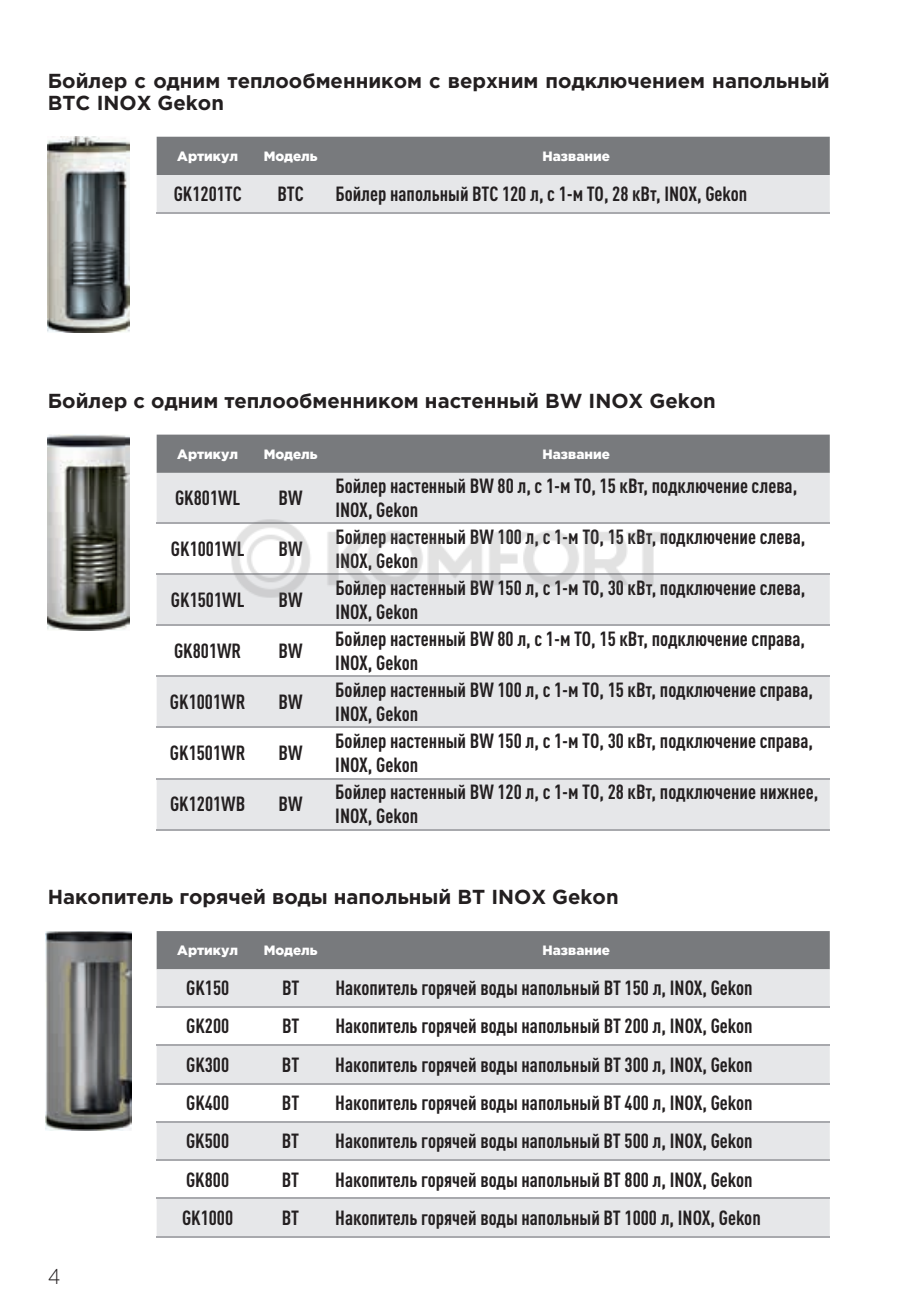
<style>
.page{position:relative;width:900px;height:1314px;background:#fff}
.page>*{position:absolute;margin:0;border:0;box-sizing:border-box;transform-origin:0 0}
.t1{font:300 21.38px "Gotham Pro";color:#231f20;scale:.9 1}
.t2{font:700 condensed 20.25px/24.3px "DIN Pro";color:#231f20}
.t3{font:700 20.25px/22.5px "Gotham Pro";color:#231f20}
.t4{font:900 13.5px "Gotham Pro";color:#fff}
</style>
<div class="page">
<img style="left:48px;top:136px;width:82px;height:196px">
<img style="left:48px;top:435px;width:82px;height:195px">
<img style="left:46px;top:931px;width:86px;height:199px">
<svg style="left:157px;top:137px;width:672px;height:75px;background:#aeafb2"></svg>
<hr style="left:157px;top:212px;width:102px;height:1px;background:#a8a9ad">
<hr style="left:259px;top:212px;width:63px;height:1px;background:#a8a9ad">
<hr style="left:322px;top:212px;width:507px;height:1px;background:#a8a9ad">
<div style="left:157px;top:435px;width:672px;height:38px;background:#787a7d"></div>
<svg style="left:157px;top:473px;width:672px;height:356px;fill:#e6e7e9"></svg>
<hr style="left:157px;top:523px;width:102px;height:1px;background:#a8a9ad">
<hr style="left:322px;top:523px;width:507px;height:1px;background:#a8a9ad">
<hr style="left:157px;top:574px;width:102px;height:1px;background:#a8a9ad">
<hr style="left:322px;top:574px;width:507px;height:1px;background:#a8a9ad">
<hr style="left:157px;top:625px;width:102px;height:1px;background:#a8a9ad">
<hr style="left:259px;top:625px;width:63px;height:1px;background:#a8a9ad">
<hr style="left:322px;top:625px;width:507px;height:1px;background:#a8a9ad">
<hr style="left:157px;top:676px;width:102px;height:1px;background:#a8a9ad">
<hr style="left:259px;top:676px;width:63px;height:1px;background:#a8a9ad">
<hr style="left:322px;top:676px;width:507px;height:1px;background:#a8a9ad">
<hr style="left:157px;top:727px;width:102px;height:1px;background:#a8a9ad">
<hr style="left:259px;top:727px;width:63px;height:1px;background:#a8a9ad">
<hr style="left:322px;top:727px;width:507px;height:1px;background:#a8a9ad">
<hr style="left:157px;top:778px;width:102px;height:1px;background:#a8a9ad">
<hr style="left:259px;top:778px;width:63px;height:1px;background:#a8a9ad">
<hr style="left:322px;top:778px;width:507px;height:1px;background:#a8a9ad">
<hr style="left:157px;top:829px;width:102px;height:1px;background:#a8a9ad">
<hr style="left:259px;top:829px;width:63px;height:1px;background:#a8a9ad">
<hr style="left:322px;top:829px;width:507px;height:1px;background:#a8a9ad">
<div style="left:157px;top:931px;width:672px;height:38px;background:#787a7d"></div>
<svg style="left:157px;top:969px;width:672px;height:267px;fill:#e6e7e9"></svg>
<hr style="left:157px;top:1006px;width:102px;height:2px;background:#a8a9ad">
<hr style="left:259px;top:1006px;width:63px;height:2px;background:#a8a9ad">
<hr style="left:322px;top:1006px;width:507px;height:2px;background:#a8a9ad">
<hr style="left:157px;top:1045px;width:102px;height:1px;background:#a8a9ad">
<hr style="left:259px;top:1045px;width:63px;height:1px;background:#a8a9ad">
<hr style="left:322px;top:1045px;width:507px;height:1px;background:#a8a9ad">
<hr style="left:157px;top:1083px;width:102px;height:1px;background:#a8a9ad">
<hr style="left:259px;top:1083px;width:63px;height:1px;background:#a8a9ad">
<hr style="left:322px;top:1083px;width:507px;height:1px;background:#a8a9ad">
<hr style="left:157px;top:1121px;width:102px;height:1px;background:#a8a9ad">
<hr style="left:259px;top:1121px;width:63px;height:1px;background:#a8a9ad">
<hr style="left:322px;top:1121px;width:507px;height:1px;background:#a8a9ad">
<hr style="left:157px;top:1159px;width:102px;height:2px;background:#a8a9ad">
<hr style="left:259px;top:1159px;width:63px;height:2px;background:#a8a9ad">
<hr style="left:322px;top:1159px;width:507px;height:2px;background:#a8a9ad">
<hr style="left:157px;top:1198px;width:102px;height:1px;background:#a8a9ad">
<hr style="left:259px;top:1198px;width:63px;height:1px;background:#a8a9ad">
<hr style="left:322px;top:1198px;width:507px;height:1px;background:#a8a9ad">
<hr style="left:157px;top:1236px;width:102px;height:1px;background:#a8a9ad">
<hr style="left:259px;top:1236px;width:63px;height:1px;background:#a8a9ad">
<hr style="left:322px;top:1236px;width:507px;height:1px;background:#a8a9ad">
<img style="left:225px;top:509px;width:449px;height:99px">
<p class="t3" style="left:48px;top:69px;width:783px">Бойлер с одним теплообменником с верхним подключением напольный<br>BTC INOX Gekon</p>
<p class="t4" style="left:177px;top:148px;width:62px">Артикул</p>
<p class="t4" style="left:264px;top:148px;width:55px">Модель</p>
<p class="t4" style="left:542px;top:148px;width:69px">Название</p>
<p class="t2" style="left:174px;top:180px;width:69px">GK1201TC</p>
<p class="t2" style="left:277px;top:180px;width:28px">BTC</p>
<p class="t2" style="left:335px;top:180px;width:413px">Бойлер напольный BTC 120 л, с 1-м ТО, 28 кВт, INOX, Gekon</p>
<p class="t3" style="left:48px;top:389px;width:669px">Бойлер с одним теплообменником настенный BW INOX Gekon</p>
<p class="t4" style="left:177px;top:446px;width:62px">Артикул</p>
<p class="t4" style="left:264px;top:446px;width:55px">Модель</p>
<p class="t4" style="left:542px;top:446px;width:69px">Название</p>
<p class="t2" style="left:175px;top:484px;width:67px">GK801WL</p>
<p class="t2" style="left:278px;top:484px;width:26px">BW</p>
<p class="t2" style="left:335px;top:472px;width:463px">Бойлер настенный BW 80 л, с 1-м ТО, 15 кВт, подключение слева,<br>INOX, Gekon</p>
<p class="t2" style="left:171px;top:535px;width:75px">GK1001WL</p>
<p class="t2" style="left:278px;top:535px;width:26px">BW</p>
<p class="t2" style="left:171px;top:586px;width:75px">GK1501WL</p>
<p class="t2" style="left:278px;top:586px;width:26px">BW</p>
<p class="t2" style="left:174px;top:637px;width:69px">GK801WR</p>
<p class="t2" style="left:278px;top:637px;width:26px">BW</p>
<p class="t2" style="left:170px;top:688px;width:77px">GK1001WR</p>
<p class="t2" style="left:278px;top:688px;width:26px">BW</p>
<p class="t2" style="left:170px;top:739px;width:77px">GK1501WR</p>
<p class="t2" style="left:278px;top:739px;width:26px">BW</p>
<p class="t2" style="left:170px;top:790px;width:77px">GK1201WB</p>
<p class="t2" style="left:278px;top:790px;width:26px">BW</p>
<p class="t2" style="left:335px;top:523px;width:471px">Бойлер настенный BW 100 л, с 1-м ТО, 15 кВт, подключение слева,<br>INOX, Gekon</p>
<p class="t2" style="left:335px;top:574px;width:471px">Бойлер настенный BW 150 л, с 1-м ТО, 30 кВт, подключение слева,<br>INOX, Gekon</p>
<p class="t2" style="left:335px;top:625px;width:471px">Бойлер настенный BW 80 л, с 1-м ТО, 15 кВт, подключение справа,<br>INOX, Gekon</p>
<p class="t2" style="left:335px;top:676px;width:479px">Бойлер настенный BW 100 л, с 1-м ТО, 15 кВт, подключение справа,<br>INOX, Gekon</p>
<p class="t2" style="left:335px;top:727px;width:479px">Бойлер настенный BW 150 л, с 1-м ТО, 30 кВт, подключение справа,<br>INOX, Gekon</p>
<p class="t2" style="left:335px;top:778px;width:484px">Бойлер настенный BW 120 л, с 1-м ТО, 28 кВт, подключение нижнее,<br>INOX, Gekon</p>
<p class="t3" style="left:48px;top:885px;width:572px">Накопитель горячей воды напольный BT INOX Gekon</p>
<p class="t1" style="left:48px;top:1265px;width:16px">4</p>
<p class="t4" style="left:177px;top:942px;width:62px">Артикул</p>
<p class="t4" style="left:264px;top:942px;width:55px">Модель</p>
<p class="t4" style="left:542px;top:942px;width:69px">Название</p>
<p class="t2" style="left:186px;top:974px;width:45px">GK150</p>
<p class="t2" style="left:282px;top:974px;width:19px">BT</p>
<p class="t2" style="left:335px;top:974px;width:419px">Накопитель горячей воды напольный BT 150 л, INOX, Gekon</p>
<p class="t2" style="left:186px;top:1012px;width:45px">GK200</p>
<p class="t2" style="left:282px;top:1012px;width:19px">BT</p>
<p class="t2" style="left:335px;top:1012px;width:419px">Накопитель горячей воды напольный BT 200 л, INOX, Gekon</p>
<p class="t2" style="left:186px;top:1050px;width:45px">GK300</p>
<p class="t2" style="left:282px;top:1050px;width:19px">BT</p>
<p class="t2" style="left:335px;top:1050px;width:419px">Накопитель горячей воды напольный BT 300 л, INOX, Gekon</p>
<p class="t2" style="left:186px;top:1089px;width:45px">GK400</p>
<p class="t2" style="left:282px;top:1089px;width:19px">BT</p>
<p class="t2" style="left:335px;top:1089px;width:419px">Накопитель горячей воды напольный BT 400 л, INOX, Gekon</p>
<p class="t2" style="left:186px;top:1127px;width:45px">GK500</p>
<p class="t2" style="left:282px;top:1127px;width:19px">BT</p>
<p class="t2" style="left:335px;top:1127px;width:419px">Накопитель горячей воды напольный BT 500 л, INOX, Gekon</p>
<p class="t2" style="left:186px;top:1165px;width:45px">GK800</p>
<p class="t2" style="left:282px;top:1165px;width:19px">BT</p>
<p class="t2" style="left:335px;top:1165px;width:419px">Накопитель горячей воды напольный BT 800 л, INOX, Gekon</p>
<p class="t2" style="left:182px;top:1204px;width:53px">GK1000</p>
<p class="t2" style="left:282px;top:1204px;width:19px">BT</p>
<p class="t2" style="left:335px;top:1204px;width:427px">Накопитель горячей воды напольный BT 1000 л, INOX, Gekon</p>
</div>
